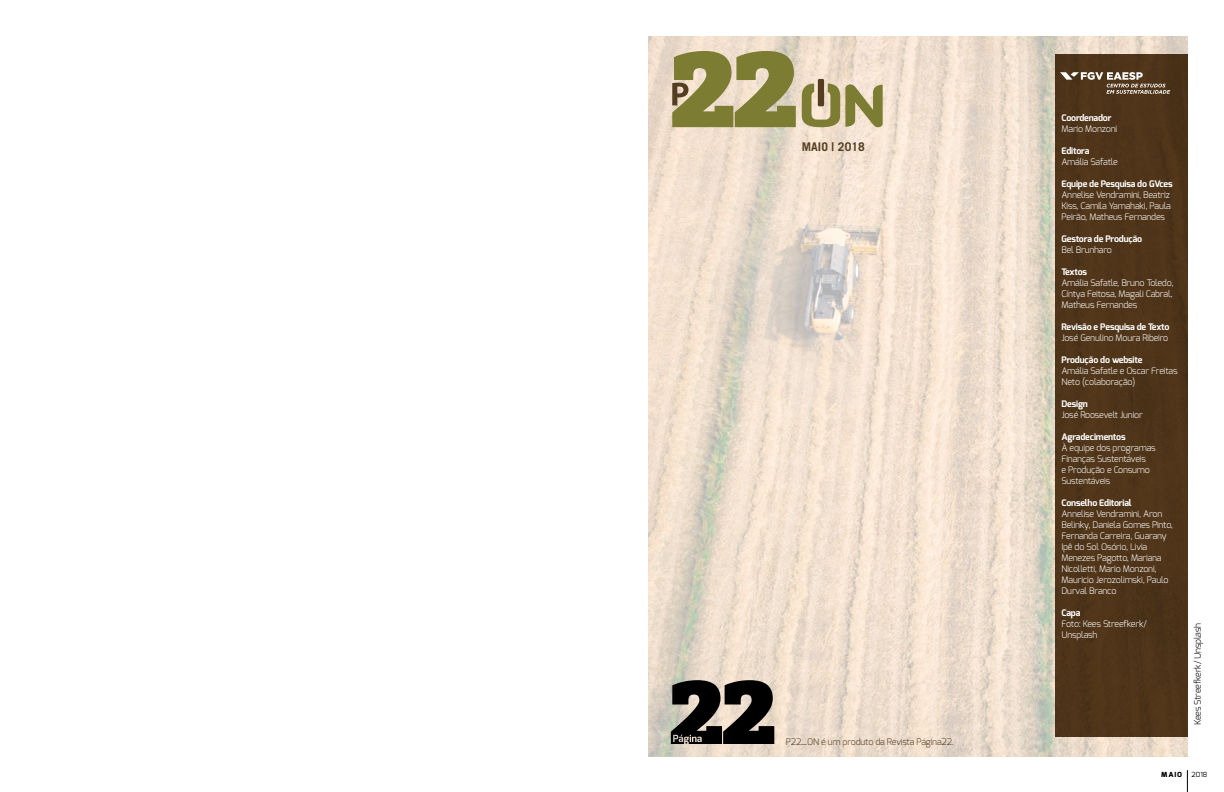
<style>
.page{position:relative;width:1224px;height:792px;background:#fff}
.page>*{position:absolute;margin:0;border:0;box-sizing:border-box;transform-origin:0 0}
.t1{font:700 12px "Trade Gothic LT Std";letter-spacing:.01em;color:#553d20}
.t2{font:300 9px/11px "Exo";letter-spacing:-.02em;color:#fff}
.t3{font:700 9px "Exo";letter-spacing:-.02em;color:#fff}
.t4{font:300 9px "Exo";letter-spacing:-.02em;color:#553d20}
.t5{font:300 9px "Exo";letter-spacing:-.02em;color:#000}
.t6{font:800 7px "Exo";color:#000;scale:1.05 1}
.t7{font:7px "Exo";color:#000}
</style>
<div class="page">
<svg style="left:1187px;top:770px;width:1px;height:22px"></svg>
<img style="left:648px;top:37px;width:540px;height:720px">
<div style="left:1056px;top:54px;width:132px;height:682px;background:#4f3419"></div>
<svg style="left:802px;top:84px;width:81px;height:43px"></svg>
<div style="left:818px;top:79px;width:6px;height:27px;background:#553d20;border-radius:2px"></div>
<svg style="left:672px;top:51px;width:124px;height:76px"></svg>
<svg style="left:1060px;top:72px;width:110px;height:22px"></svg>
<svg style="left:671px;top:680px;width:103px;height:64px"></svg>
<h1 class="t1" style="left:802px;top:139px;width:65px">MAIO | 2018</h1>
<p class="t4" style="left:786px;top:736px;width:170px">P22_ON é um produto da Revista Página22.</p>
<p class="t3" style="left:1062px;top:112px;width:52px">Coordenador</p>
<p class="t2" style="left:1062px;top:123px;width:57px">Mario Monzoni</p>
<p class="t3" style="left:1062px;top:145px;width:29px">Editora</p>
<p class="t2" style="left:1062px;top:156px;width:58px">Amália Safatle</p>
<p class="t3" style="left:1062px;top:178px;width:113px">Equipe de Pesquisa do GVces</p>
<p class="t2" style="left:1062px;top:189px;width:111px;text-align:justify">Annelise Vendramini, Beatriz Kiss, Camila Yamahaki, Paula Peirão, Matheus Fernandes</p>
<p class="t3" style="left:1062px;top:233px;width:82px">Gestora de Produção</p>
<p class="t2" style="left:1062px;top:244px;width:52px">Bel Brunharo</p>
<p class="t3" style="left:1062px;top:266px;width:27px">Textos</p>
<p class="t2" style="left:1062px;top:277px;width:113px;text-align:justify">Amália Safatle, Bruno Toledo, Cíntya Feitosa, Magali Cabral, Matheus Fernandes</p>
<p class="t3" style="left:1062px;top:321px;width:110px">Revisão e Pesquisa de Texto</p>
<p class="t2" style="left:1062px;top:332px;width:108px">José Genulino Moura Ribeiro</p>
<p class="t3" style="left:1062px;top:354px;width:82px">Produção do website</p>
<p class="t2" style="left:1062px;top:365px;width:118px">Amália Safatle e Oscar Freitas<br>Neto (colaboração)</p>
<p class="t3" style="left:1062px;top:398px;width:28px">Design</p>
<p class="t2" style="left:1062px;top:409px;width:83px">José Roosevelt Junior</p>
<p class="t3" style="left:1062px;top:431px;width:66px">Agradecimentos</p>
<p class="t2" style="left:1062px;top:442px;width:96px">À equipe dos programas<br>Finanças Sustentáveis<br>e Produção e Consumo<br>Sustentáveis</p>
<p class="t3" style="left:1062px;top:497px;width:72px">Conselho Editorial</p>
<p class="t2" style="left:1062px;top:508px;width:113px">Annelise Vendramini, Aron<br>Belinky, Daniela Gomes Pinto,<br>Fernanda Carreira, Guarany<br>Ipê do Sol Osório, Livia<br>Menezes Pagotto, Mariana<br>Nicolletti, Mario Monzoni,<br>Mauricio Jerozolimski, Paulo<br>Durval Branco</p>
<p class="t3" style="left:1062px;top:607px;width:20px">Capa</p>
<p class="t2" style="left:1062px;top:618px;width:87px">Foto: Kees Streefkerk/<br>Unsplash</p>
<p class="t5" style="left:1192px;top:725px;width:103px;rotate:-90deg">Kees Streefkerk/ Unsplash</p>
<p class="t6" style="left:1161px;top:770px;width:22px">MAIO</p>
<p class="t7" style="left:1192px;top:770px;width:17px">2018</p>
</div>
